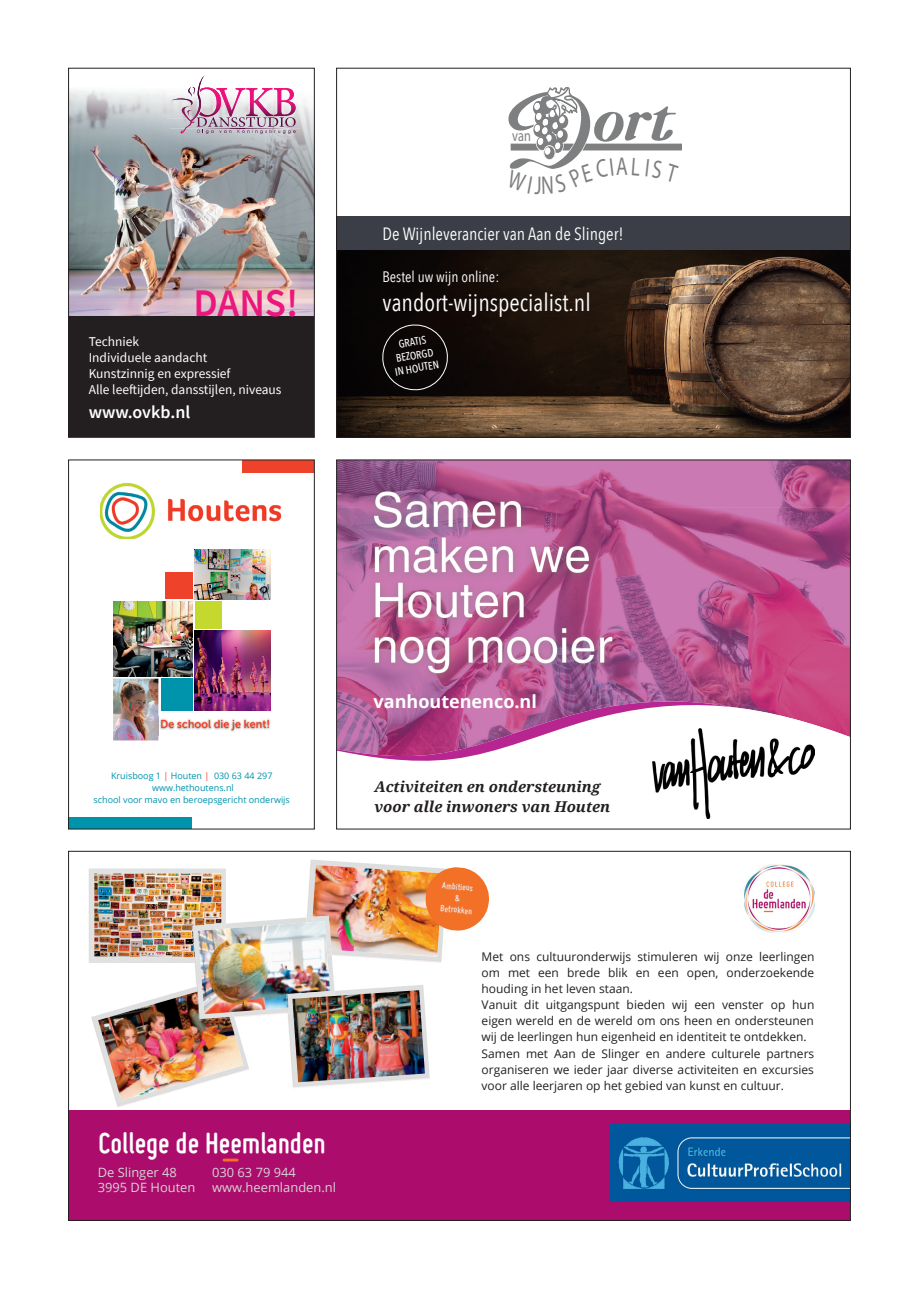
<style>
.page{position:relative;width:919px;height:1289px;background:#fff}
.page>*{position:absolute;margin:0;border:0;box-sizing:border-box;transform-origin:0 0}
.t1{font:600 39px "Source Sans Pro";color:#ec177d}
.t2{font:700 31.2px "Miso";color:#fff}
.t3{font:25.8px "Bradley Hand ITCTT Bold";color:#7e7f80;scale:.75 1}
.t4{font:24.45px "Avenir Next Condensed";color:#fff}
.t5{font:700 18px "Open Sans";color:#fff}
.t6{font:600 18px "Source Sans Pro";color:#fff}
.t7{font:17.7px "Avenir Next Condensed";color:#fff}
.t8{font:15.75px "Bradley Hand ITCTT Bold";color:#7e7f80;scale:.78 1}
.t9{font:15.15px "Avenir Next Condensed";color:#fff}
.t10{font:italic 700 15px/20.2px "Noto Serif";color:#231f20}
.t11{font:13.5px/16.2px "Source Sans Pro";color:#fff}
.t12{font:12.9px/15px "Open Sans";color:#d4d5d7}
.t13{font:12px/15.9px "Open Sans";color:#231f20}
.t14{font:500 10.95px/13px "Avenir Next Condensed";color:#fff;text-align:center}
.t15{font:700 9.6px/11.6px "Miso";color:#eae1df;text-align:center}
.t16{font:9px/12px "Open Sans";color:#0093ac;text-align:center}
.s1{color:#ef422a}
</style>
<div class="page">
<div style="left:242px;top:460px;width:72px;height:12px;background:#ef422a"></div>
<div style="left:69px;top:817px;width:123px;height:12px;background:#0093ac"></div>
<div style="left:166px;top:572px;width:27px;height:27px;background:#ef422a"></div>
<div style="left:161px;top:678px;width:31px;height:32px;background:#0093ac"></div>
<div style="left:195px;top:601px;width:27px;height:27px;background:#c5d82e"></div>
<img style="left:113px;top:601px;width:79px;height:75px">
<img style="left:195px;top:549px;width:75px;height:50px">
<img style="left:195px;top:630px;width:76px;height:81px">
<img style="left:113px;top:678px;width:45px;height:62px">
<img style="left:100px;top:483px;width:182px;height:56px">
<img style="left:160px;top:719px;width:110px;height:13px">
<svg style="left:158px;top:716px;width:1px;height:19px"></svg>
<div style="left:68px;top:460px;width:246px;height:369px;border:1px solid #231f20"></div>
<img style="left:338px;top:462px;width:510px;height:45px">
<img style="left:338px;top:507px;width:49px;height:192px">
<img style="left:645px;top:507px;width:203px;height:192px">
<img style="left:387px;top:688px;width:258px;height:11px">
<svg style="left:338px;top:699px;width:510px;height:3px;background:#af548e"></svg>
<svg style="left:338px;top:702px;width:510px;height:117px"></svg>
<img style="left:652px;top:728px;width:162px;height:90px">
<img style="left:359px;top:480px;width:293px;height:208px">
<img style="left:338px;top:250px;width:510px;height:185px">
<div style="left:336px;top:216px;width:514px;height:34px;background:#3b3e46"></div>
<svg style="left:377px;top:319px;width:76px;height:76px;background:#130f0e"></svg>
<div style="left:69px;top:1110px;width:781px;height:110px;background:#ac0c6b"></div>
<img style="left:610px;top:1124px;width:238px;height:77px">
<img style="left:744px;top:864px;width:70px;height:69px">
<svg style="left:224px;top:1158px;width:13px;height:3px"></svg>
<img style="left:91px;top:987px;width:158px;height:120px">
<img style="left:98px;top:991px;width:145px;height:109px">
<img style="left:89px;top:868px;width:137px;height:94px">
<img style="left:94px;top:873px;width:127px;height:84px">
<img style="left:307px;top:859px;width:137px;height:103px">
<img style="left:312px;top:865px;width:131px;height:91px">
<img style="left:194px;top:955px;width:140px;height:62px">
<img style="left:196px;top:984px;width:38px;height:34px">
<img style="left:197px;top:990px;width:33px;height:30px">
<svg style="left:194px;top:957px;width:4px;height:5px"></svg>
<img style="left:192px;top:923px;width:6px;height:34px">
<img style="left:306px;top:916px;width:26px;height:39px">
<img style="left:312px;top:915px;width:19px;height:34px">
<img style="left:198px;top:921px;width:132px;height:93px">
<svg style="left:424px;top:867px;width:65px;height:65px;background:#f38949"></svg>
<img style="left:287px;top:984px;width:143px;height:104px">
<img style="left:287px;top:990px;width:5px;height:23px">
<img style="left:286px;top:991px;width:6px;height:16px">
<img style="left:292px;top:990px;width:133px;height:92px">
<img style="left:70px;top:90px;width:242px;height:226px">
<div style="left:69px;top:316px;width:245px;height:121px;background:#231f20"></div>
<svg style="left:170px;top:75px;width:126px;height:59px"></svg>
<div style="left:68px;top:68px;width:246px;height:369px;border:1px solid #231f20"></div>
<svg style="left:508px;top:87px;width:174px;height:82px"></svg>
<h3 class="t8" style="left:512px;top:125px;width:25px">van</h3>
<h3 class="t3" style="left:534px;top:169px;width:11px">J</h3>
<h3 class="t7" style="left:382px;top:219px;width:243px">De Wĳnleverancier van Aan de Slinger!</h3>
<h1 class="t1" style="left:194px;top:278px;width:106px">DANS!</h1>
<p class="t11" style="left:89px;top:333px;width:194px">Techniek<br>Individuele aandacht<br>Kunstzinnig en expressief<br>Alle leeftijden, dansstijlen, niveaus</p>
<h3 class="t6" style="left:89px;top:400px;width:103px">www.ovkb.nl</h3>
<p class="t9" style="left:382px;top:264px;width:118px">Bestel uw wĳn online:</p>
<h3 class="t4" style="left:382px;top:281px;width:210px">vandort-wĳnspecialist.nl</h3>
<p class="t14" style="left:389px;top:339px;width:46px;rotate:-10deg">GRATIS<br>BEZORGD<br>IN HOUTEN</p>
<h3 class="t5" style="left:373px;top:689px;width:165px">vanhoutenenco.nl</h3>
<p class="t16" style="left:94px;top:769px;width:198px">Kruisboog 1 <span class="s1">|</span> Houten <span class="s1">|</span> 030 63 44 297 www.hethoutens.nl<br>school voor mavo en beroepsgericht onderwijs</p>
<p class="t10" style="left:374px;top:776px;width:237px">Activiteiten en ondersteuning voor alle inwoners van Houten</p>
<h2 class="t2" style="left:98px;top:1125px;width:229px">College de Heemlanden</h2>
<p class="t12" style="left:98px;top:1164px;width:99px">De Slinger 48<br>3995 DE Houten</p>
<p class="t12" style="left:212px;top:1164px;width:125px">030 63 79 944 www.heemlanden.nl</p>
<p class="t15" style="left:442px;top:879px;width:34px;rotate:5deg">Ambitieus &amp;<br>Betrokken</p>
<p class="t13" style="left:481px;top:948px;width:334px">Met ons cultuuronderwijs stimuleren wij onze leerlingen om met een brede blik en een open, onderzoekende houding in het leven staan.<br>Vanuit dit uitgangspunt bieden wij een venster op hun eigen wereld en de wereld om ons heen en ondersteunen wij de leerlingen hun eigenheid en identiteit te ontdekken.</p>
<p class="t13" style="left:481px;top:1045px;width:334px;text-align:justify">Samen met Aan de Slinger en andere culturele partners organiseren we ieder jaar diverse activiteiten en excursies voor alle leerjaren op het gebied van kunst en cultuur.</p>
</div>
